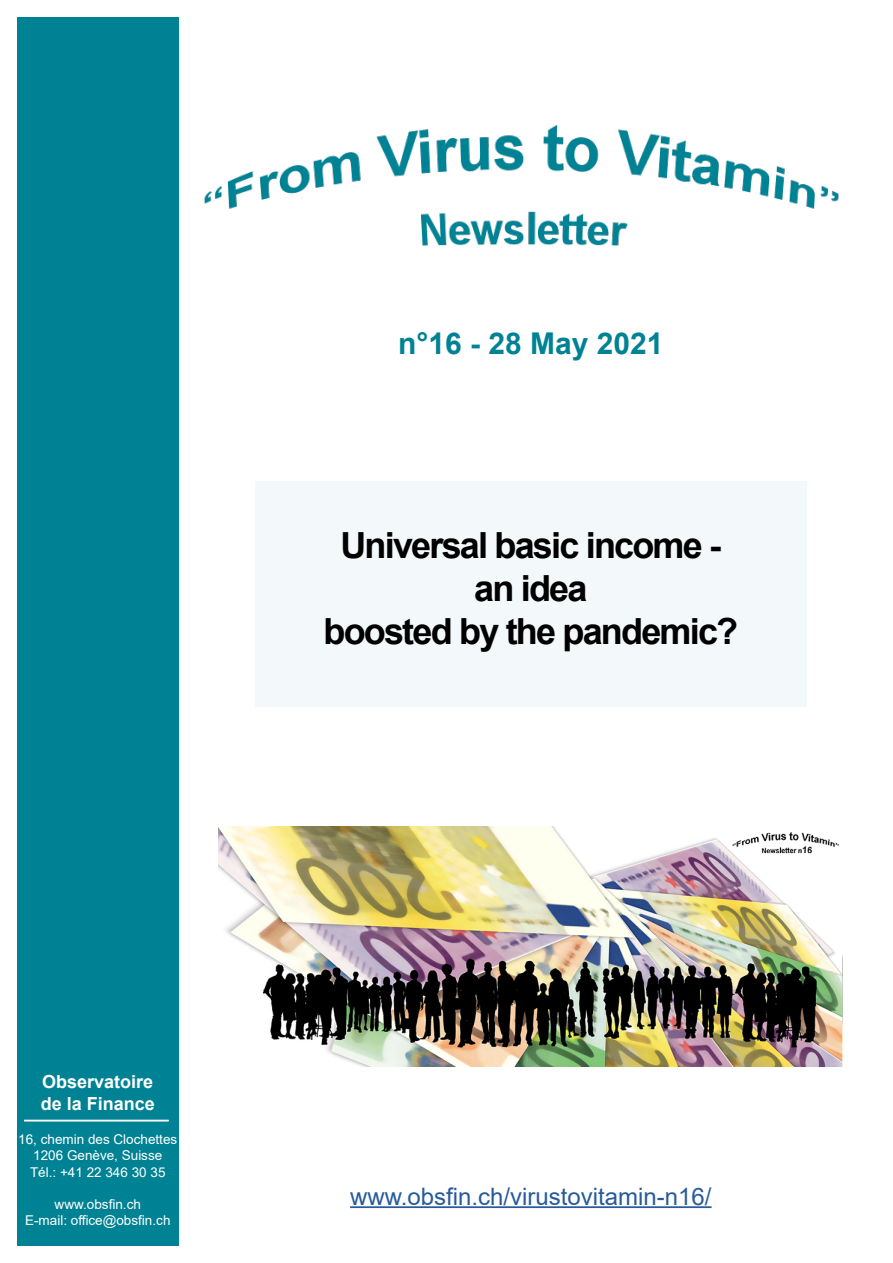
<style>
.page{position:relative;width:893px;height:1263px;background:#fff}
.page>*{position:absolute;margin:0;border:0;box-sizing:border-box;transform-origin:0 0}
.t1{font:700 36px/43.2px "Arial";letter-spacing:-.05em;color:#000;text-align:center}
.t2{font:700 30px "Arial";color:#008295}
.t3{font:24px "Arial";color:#275b9b}
.t4{font:700 18px/21.6px "Arial";color:#fff}
.t5{font:13.5px/16.2px "Arial";color:#fff;text-align:center}
</style>
<div class="page">
<div style="left:17px;top:17px;width:162px;height:1229px;background:#008295"></div>
<hr style="left:350px;top:1206px;width:362px;height:2px;background:#275b9b">
<div style="left:255px;top:481px;width:551px;height:225px;background:#f3f9fa"></div>
<img style="left:204px;top:125px;width:635px;height:121px">
<img style="left:219px;top:827px;width:624px;height:240px">
<hr style="left:24px;top:1120px;width:145px;height:1px;background:#fff">
<h2 class="t2" style="left:398px;top:323px;width:267px">n°16 - 28 May 2021</h2>
<h1 class="t1" style="left:323px;top:524px;width:416px">Universal basic income - an idea<br>boosted by the pandemic?</h1>
<h3 class="t4" style="left:41px;top:1071px;width:116px">Observatoire de la Finance</h3>
<p class="t5" style="left:18px;top:1131px;width:161px">16, chemin des Clochettes<br>1206 Genève, Suisse<br>Tél.: +41 22 346 30 35</p>
<p class="t5" style="left:25px;top:1196px;width:147px">www.obsfin.ch<br>E-mail: office@obsfin.ch</p>
<h3 class="t3" style="left:350px;top:1180px;width:363px">www.obsfin.ch/virustovitamin-n16/</h3>
</div>
